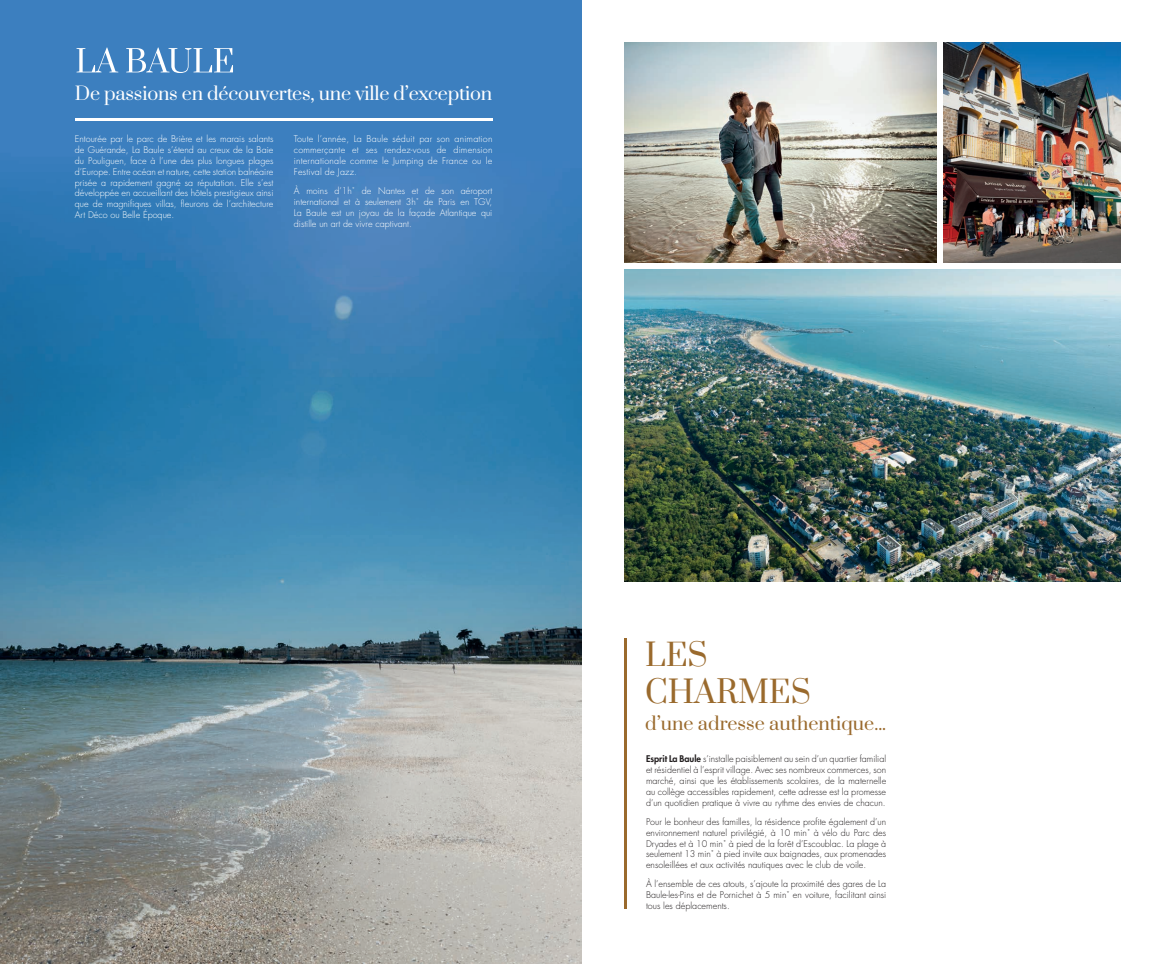
<style>
.page{position:relative;width:1163px;height:964px;background:#fff}
.page>*{position:absolute;margin:0;border:0;box-sizing:border-box;transform-origin:0 0}
.t1{font:30.4px/36.5px "Prata";color:#9a6a2d}
.t2{font:18px "Prata";letter-spacing:-.01em;color:#fff}
.t3{font:18px "Prata";color:#9a6a2d}
.t4{font:300 9px/10.8px "Futura Std";color:#231f20;text-align:justify}
.t5{font:300 9px/10.8px "Futura Std";color:#fff;text-align:justify}
.s1{font-weight:800}
</style>
<div class="page">
<img style="left:0;top:0;width:581px;height:964px">
<img style="left:624px;top:43px;width:312px;height:219px">
<img style="left:943px;top:43px;width:177px;height:219px">
<hr style="left:624px;top:639px;width:2px;height:270px;background:#9a6a2d">
<svg style="left:76px;top:47px;width:157px;height:26px"></svg>
<hr style="left:75px;top:118px;width:417px;height:2px;background:#fff">
<img style="left:624px;top:269px;width:496px;height:312px">
<h2 class="t2" style="left:75px;top:78px;width:419px">De passions en découvertes, une ville d’exception</h2>
<p class="t5" style="left:75px;top:134px;width:200px">Entourée par le parc de Brière et les marais salants de Guérande, La Baule s’étend au creux de la Baie du Pouliguen, face à l’une des plus longues plages d’Europe. Entre océan et nature, cette station balnéaire prisée a rapidement gagné sa réputation. Elle s’est développée en accueillant des hôtels prestigieux ainsi que de magnifiques villas, fleurons de l’architecture Art Déco ou Belle Époque.</p>
<p class="t5" style="left:294px;top:134px;width:200px">Toute l’année, La Baule séduit par son animation commerçante et ses rendez-vous de dimension internationale comme le Jumping de France ou le Festival de Jazz.</p>
<p class="t5" style="left:294px;top:186px;width:200px">À moins d’1h<sup>*</sup> de Nantes et de son aéroport international et à seulement 3h<sup>*</sup> de Paris en TGV, La Baule est un joyau de la façade Atlantique qui distille un art de vivre captivant.</p>
<h1 class="t1" style="left:645px;top:635px;width:167px">LES<br>CHARMES</h1>
<h2 class="t3" style="left:645px;top:708px;width:242px">d’une adresse authentique...</h2>
<p class="t4" style="left:646px;top:754px;width:242px"><span class="s1">Esprit La Baule</span> s’installe paisiblement au sein d’un quartier familial et résidentiel à l’esprit village. Avec ses nombreux commerces, son marché, ainsi que les établissements scolaires, de la maternelle au collège accessibles rapidement, cette adresse est la promesse d’un quotidien pratique à vivre au rythme des envies de chacun.</p>
<p class="t4" style="left:646px;top:816px;width:242px">Pour le bonheur des familles, la résidence profite également d’un environnement naturel privilégié, à 10 min<sup>*</sup> à vélo du Parc des Dryades et à 10 min<sup>*</sup> à pied de la forêt d’Escoublac. La plage à seulement 13 min<sup>*</sup> à pied invite aux baignades, aux promenades ensoleillées et aux activités nautiques avec le club de voile.</p>
<p class="t4" style="left:646px;top:879px;width:242px">À l’ensemble de ces atouts, s’ajoute la proximité des gares de La Baule-les-Pins et de Pornichet à 5 min<sup>*</sup> en voiture, facilitant ainsi tous les déplacements.</p>
</div>
